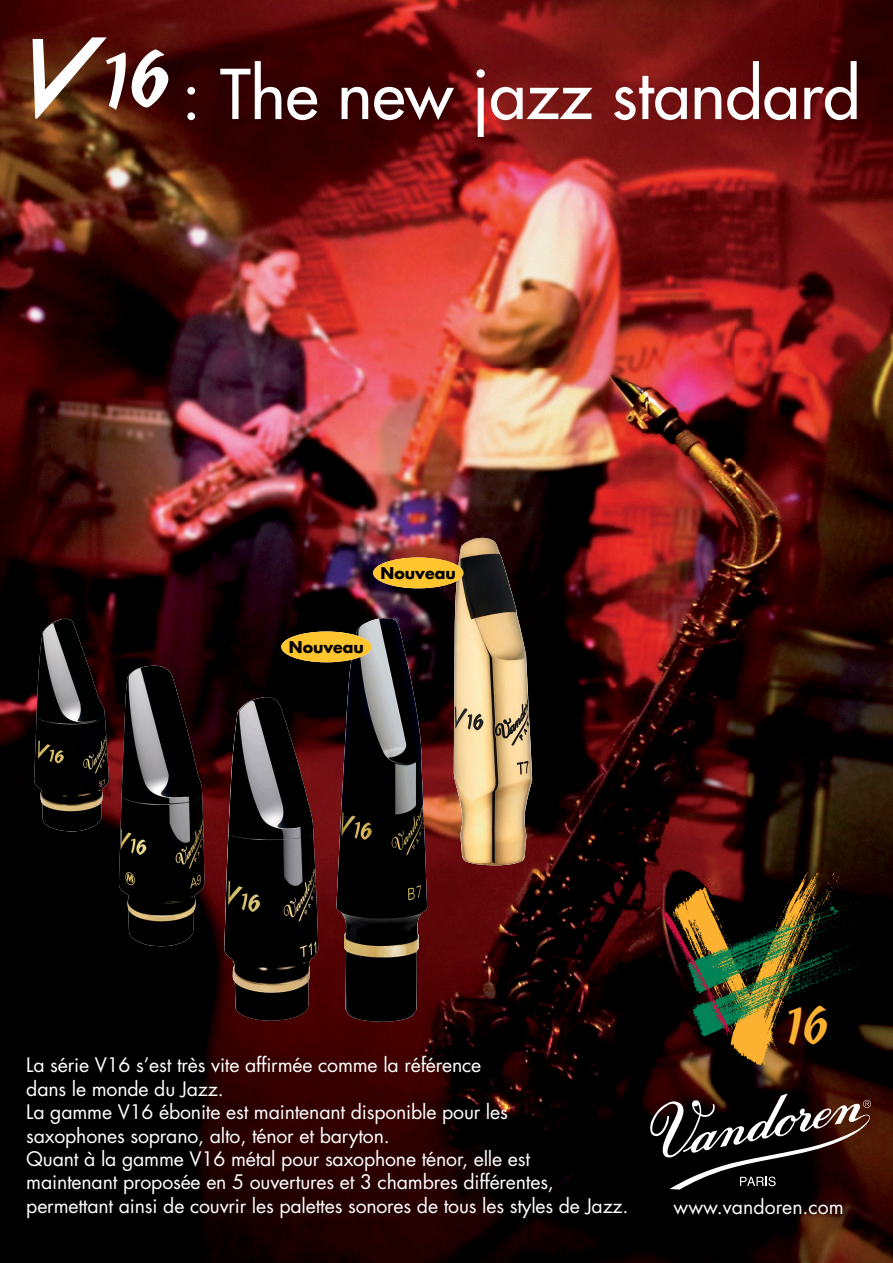
<style>
.page{position:relative;width:893px;height:1263px;background:#fff}
.page>*{position:absolute;margin:0;border:0;box-sizing:border-box;transform-origin:0 0}
.t1{font:66.75px "Futura";color:#fff}
.t2{font:50.1px "Cascade Script";color:#fcb130;scale:.94 1}
.t3{font:19.5px/23.4px "Futura";letter-spacing:-.01em;color:#fff}
.t4{font:700 15.75px "Futura";color:#000}
</style>
<div class="page">
<img style="left:0;top:0;width:735px;height:368px">
<img style="left:735px;top:0;width:158px;height:1263px">
<img style="left:0;top:368px;width:367px;height:369px">
<img style="left:367px;top:368px;width:369px;height:316px">
<img style="left:427px;top:684px;width:27px;height:105px">
<img style="left:526px;top:684px;width:210px;height:579px">
<img style="left:0;top:737px;width:262px;height:526px">
<img style="left:318px;top:737px;width:18px;height:157px">
<img style="left:420px;top:789px;width:106px;height:474px">
<img style="left:315px;top:894px;width:105px;height:369px">
<img style="left:262px;top:1021px;width:53px;height:242px">
<img style="left:674px;top:872px;width:164px;height:192px">
<img style="left:688px;top:902px;width:172px;height:134px">
<img style="left:660px;top:909px;width:72px;height:128px">
<img style="left:34px;top:619px;width:75px;height:213px">
<img style="left:119px;top:666px;width:85px;height:280px">
<img style="left:224px;top:697px;width:94px;height:324px">
<img style="left:454px;top:538px;width:78px;height:327px">
<img style="left:336px;top:618px;width:91px;height:404px">
<div style="left:281px;top:631px;width:90px;height:31px;background:#ffc52e;border-radius:50%"></div>
<div style="left:373px;top:557px;width:90px;height:31px;background:#ffc52e;border-radius:50%"></div>
<svg style="left:33px;top:37px;width:136px;height:84px"></svg>
<svg style="left:650px;top:1093px;width:223px;height:96px;background:#352927"></svg>
<h1 class="t1" style="left:182px;top:51px;width:680px">: The new jazz standard</h1>
<p class="t4" style="left:381px;top:562px;width:77px">Nouveau</p>
<p class="t4" style="left:289px;top:636px;width:77px">Nouveau</p>
<p class="t3" style="left:26px;top:1053px;width:604px">La série V16 s’est très vite affirmée comme la référence<br>dans le monde du Jazz.<br>La gamme V16 ébonite est maintenant disponible pour les<br>saxophones soprano, alto, ténor et baryton.<br>Quant à la gamme V16 métal pour saxophone ténor, elle est<br>maintenant proposée en 5 ouvertures et 3 chambres différentes, permettant ainsi de couvrir les palettes sonores de tous les styles de Jazz.</p>
<h2 class="t2" style="left:779px;top:996px;width:53px">16</h2>
<p class="t3" style="left:674px;top:1195px;width:172px">www.vandoren.com</p>
</div>
